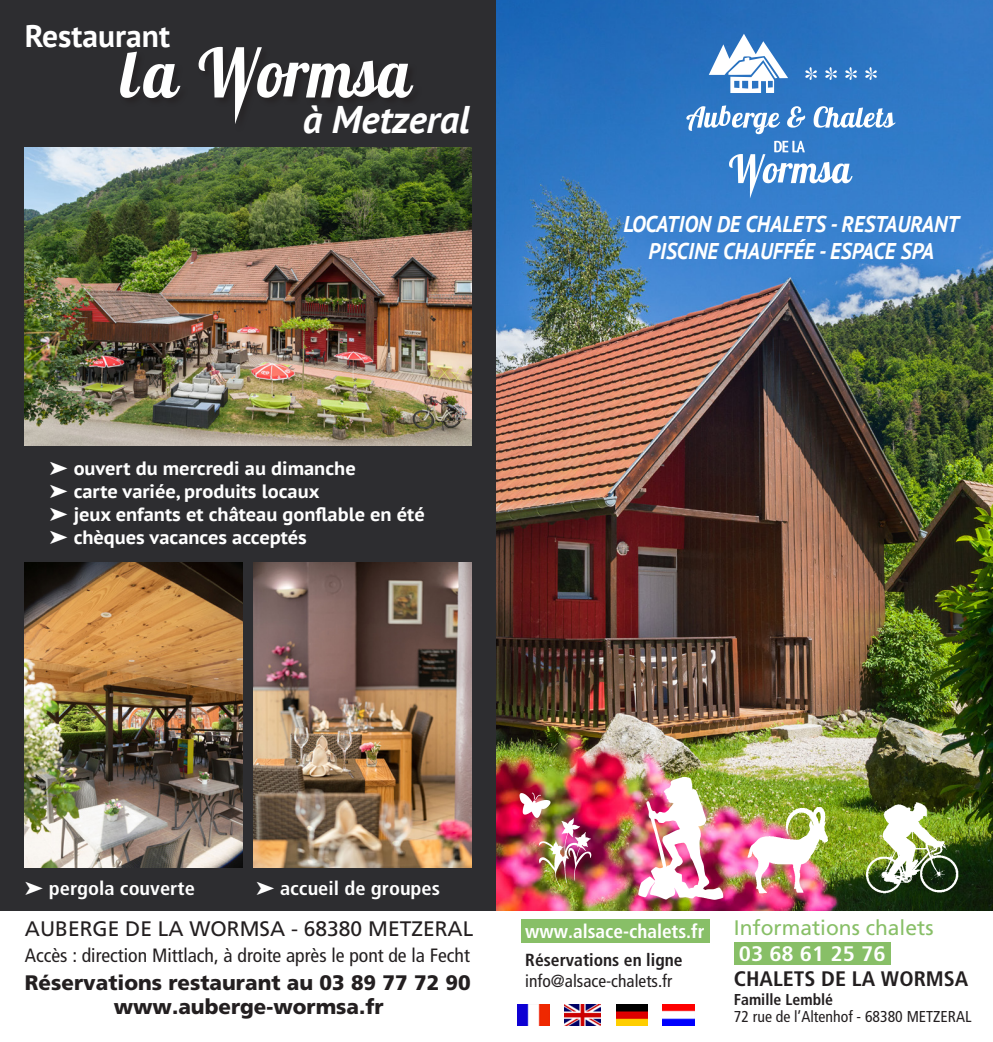
<style>
.page{position:relative;width:993px;height:1042px;background:#fff}
.page>*{position:absolute;margin:0;border:0;box-sizing:border-box;transform-origin:0 0}
.t1{font:italic 700 38.5px "PT Sans";color:#fff}
.t2{font:700 31.5px "PT Sans";color:#fff}
.t3{font:italic 700 22.75px "PT Sans";color:#fff;scale:.93 1}
.t4{font:900 21px "Frutiger";color:#231f20}
.t5{font:21px "Frutiger";color:#231f20}
.t6{font:21px "Frutiger";color:#88bf67}
.t7{font:700 condensed 21px "Frutiger";color:#231f20;scale:1.05 1}
.t8{font:700 condensed 21px "Frutiger";color:#fff;scale:1.12 1}
.t9{font:700 19.25px "PT Sans";color:#fff;scale:1.06 1}
.t10{font:condensed 19.25px "Frutiger";color:#231f20}
.t11{font:700 condensed 19.25px "Frutiger";color:#fff;scale:1.06 1}
.t12{font:700 condensed 19.25px "Frutiger";color:#fff}
.t13{font:condensed 17.5px "Frutiger";color:#231f20}
.t14{font:700 condensed 17.5px "Frutiger";color:#231f20}
.t15{font:condensed 15.75px "Frutiger";color:#231f20}
.t16{font:700 condensed 15.75px "Frutiger";color:#231f20}
</style>
<div class="page">
<div style="left:0;top:0;width:496px;height:910px;background:#2d2d30"></div>
<img style="left:25px;top:148px;width:446px;height:297px">
<img style="left:496px;top:0;width:496px;height:910px">
<img style="left:729px;top:797px;width:104px;height:98px">
<img style="left:856px;top:801px;width:113px;height:93px">
<img style="left:516px;top:789px;width:82px;height:104px">
<img style="left:635px;top:778px;width:91px;height:121px">
<svg style="left:805px;top:67px;width:11px;height:13px"></svg>
<svg style="left:825px;top:67px;width:11px;height:13px"></svg>
<svg style="left:845px;top:67px;width:11px;height:13px"></svg>
<svg style="left:865px;top:67px;width:11px;height:13px"></svg>
<svg style="left:686px;top:105px;width:94px;height:29px"></svg>
<svg style="left:786px;top:106px;width:19px;height:22px"></svg>
<svg style="left:813px;top:106px;width:82px;height:22px"></svg>
<svg style="left:728px;top:141px;width:124px;height:57px"></svg>
<svg style="left:708px;top:34px;width:79px;height:59px"></svg>
<img style="left:518px;top:1004px;width:31px;height:21px">
<img style="left:564px;top:1004px;width:36px;height:21px">
<img style="left:616px;top:1004px;width:31px;height:21px">
<img style="left:662px;top:1005px;width:32px;height:21px">
<img style="left:253px;top:563px;width:218px;height:304px">
<img style="left:25px;top:563px;width:218px;height:304px">
<div style="left:733px;top:942px;width:156px;height:23px;background:#88bf67"></div>
<div style="left:521px;top:919px;width:188px;height:23px;background:#88bf67"></div>
<svg style="left:198px;top:47px;width:215px;height:77px"></svg>
<svg style="left:120px;top:52px;width:60px;height:46px"></svg>
<p class="t2" style="left:25px;top:15px;width:147px">Restaurant</p>
<p class="t1" style="left:303px;top:94px;width:168px">à Metzeral</p>
<p class="t9" style="left:50px;top:455px;width:290px">➤ ouvert du mercredi au dimanche</p>
<p class="t9" style="left:50px;top:478px;width:256px">➤ carte variée, produits locaux</p>
<p class="t9" style="left:50px;top:501px;width:355px">➤ jeux enfants et château gonflable en été</p>
<p class="t9" style="left:50px;top:524px;width:244px">➤ chèques vacances acceptés</p>
<p class="t3" style="left:623px;top:209px;width:362px">LOCATION DE CHALETS - RESTAURANT</p>
<p class="t3" style="left:648px;top:236px;width:308px">PISCINE CHAUFFÉE - ESPACE SPA</p>
<p class="t11" style="left:25px;top:877px;width:162px">➤ pergola couverte</p>
<p class="t11" style="left:256px;top:877px;width:175px">➤ accueil de groupes</p>
<p class="t5" style="left:25px;top:916px;width:450px">AUBERGE DE LA WORMSA - 68380 METZERAL</p>
<p class="t10" style="left:25px;top:943px;width:446px">Accès : direction Mittlach, à droite après le pont de la Fecht</p>
<p class="t4" style="left:25px;top:970px;width:447px">Réservations restaurant au 03 89 77 72 90</p>
<p class="t4" style="left:114px;top:994px;width:271px">www.auberge-wormsa.fr</p>
<p class="t12" style="left:525px;top:919px;width:181px">www.alsace-chalets.fr</p>
<p class="t14" style="left:525px;top:949px;width:159px">Réservations en ligne</p>
<p class="t13" style="left:525px;top:971px;width:148px">info@alsace-chalets.fr</p>
<p class="t6" style="left:733px;top:915px;width:201px">Informations chalets</p>
<p class="t8" style="left:738px;top:941px;width:133px">03 68 61 25 76</p>
<p class="t7" style="left:733px;top:966px;width:225px">CHALETS DE LA WORMSA</p>
<p class="t16" style="left:733px;top:990px;width:101px">Famille Lemblé</p>
<p class="t15" style="left:733px;top:1007px;width:239px">72 rue de l’Altenhof - 68380 METZERAL</p>
</div>
